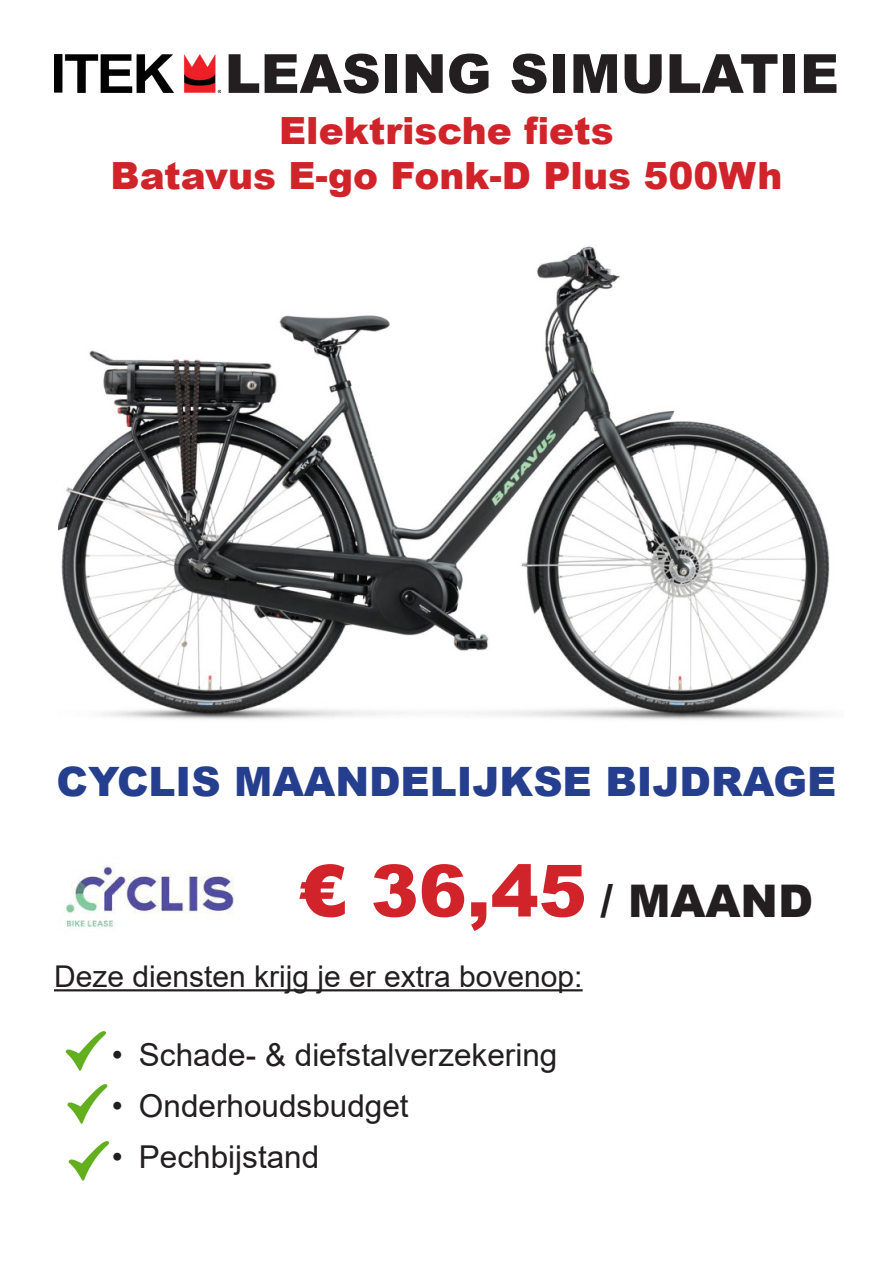
<style>
.page{position:relative;width:893px;height:1263px;background:#fff}
.page>*{position:absolute;margin:0;border:0;box-sizing:border-box;transform-origin:0 0}
.t1{font:900 72px "Arial";color:#d1232a}
.t2{font:900 54px "Arial";color:#231f20}
.t3{font:900 40.5px "Arial";color:#253f8e}
.t4{font:900 37.5px/45px "Arial";color:#d1232a;text-align:center}
.t5{font:31.5px "Arial";color:#231f20}
.t6{font:30px "Arial";color:#231f20}
.s1{font-size:45px;color:#231f20}
</style>
<div class="page">
<img style="left:68px;top:1141px;width:42px;height:40px">
<img style="left:67px;top:1084px;width:41px;height:40px">
<img style="left:65px;top:1031px;width:42px;height:40px">
<img style="left:58px;top:246px;width:772px;height:474px">
<hr style="left:54px;top:989px;width:529px;height:2px;background:#231f20">
<img style="left:54px;top:54px;width:167px;height:38px">
<img style="left:65px;top:864px;width:169px;height:65px">
<p class="t2" style="left:225px;top:34px;width:616px">LEASING SIMULATIE</p>
<p class="t4" style="left:111px;top:107px;width:673px">Elektrische fiets<br>Batavus E-go Fonk-D Plus 500Wh</p>
<p class="t3" style="left:57px;top:752px;width:781px">CYCLIS MAANDELIJKSE BIJDRAGE</p>
<p class="t1" style="left:299px;top:838px;width:516px">€ 36,45 <span class="s1">/ MAAND</span></p>
<p class="t6" style="left:54px;top:956px;width:530px">Deze diensten krijg je er extra bovenop:</p>
<p class="t5" style="left:112px;top:1033px;width:447px">• Schade- &amp; diefstalverzekering</p>
<p class="t5" style="left:112px;top:1084px;width:298px">• Onderhoudsbudget</p>
<p class="t5" style="left:112px;top:1135px;width:209px">• Pechbijstand</p>
</div>
